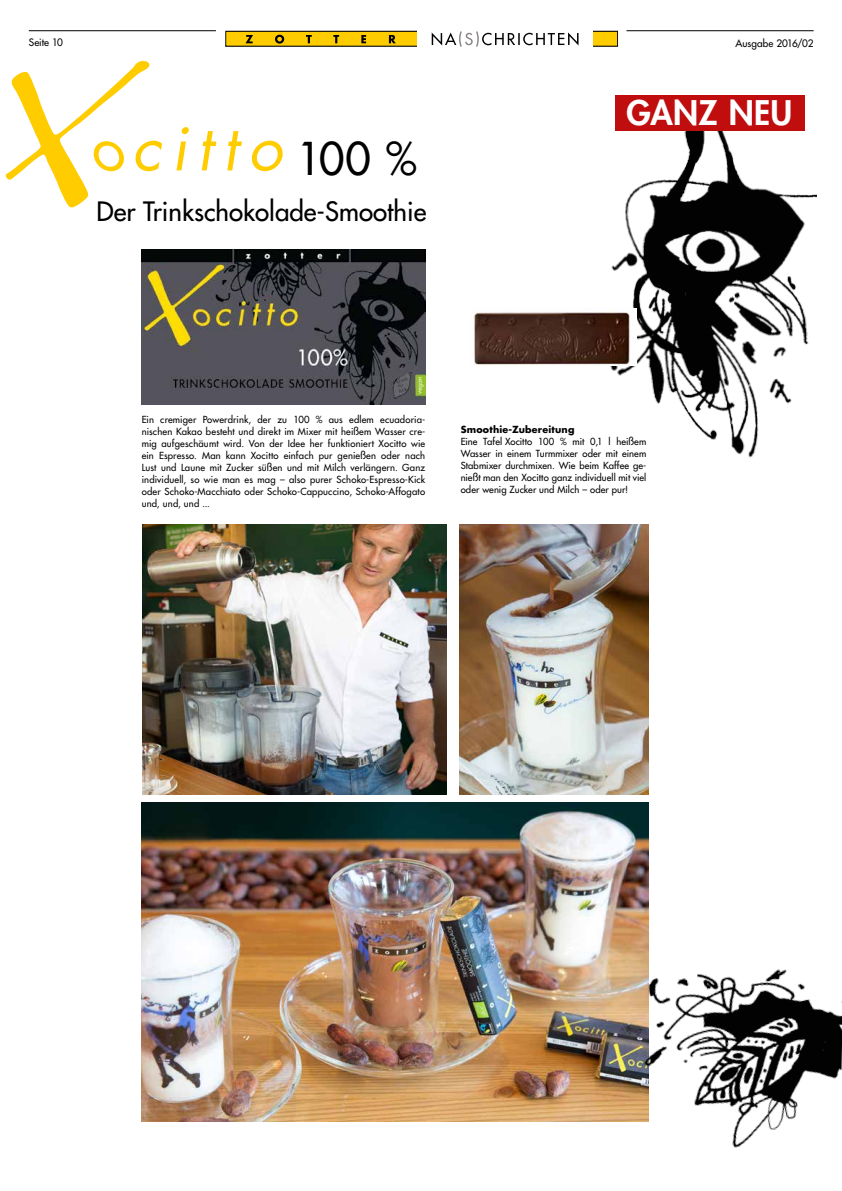
<style>
.page{position:relative;width:842px;height:1191px;background:#fff}
.page>*{position:absolute;margin:0;border:0;box-sizing:border-box;transform-origin:0 0}
.t1{font:500 44px "Futura Std";color:#000}
.t2{font:800 33px "Futura Std";letter-spacing:.01em;color:#fff}
.t3{font:500 26px "Futura Std";color:#000}
.t4{font:500 10px "Futura Std";letter-spacing:-.005em;color:#000}
.t5{font:500 9.5px/12px "Futura Std";letter-spacing:.015em;color:#000;text-align:justify}
.t6{font:700 9.5px "Futura Std";letter-spacing:.02em;color:#000}
</style>
<div class="page">
<img style="left:142px;top:524px;width:304px;height:271px">
<img style="left:459px;top:524px;width:189px;height:271px">
<img style="left:142px;top:803px;width:506px;height:318px">
<img style="left:610px;top:130px;width:206px;height:328px">
<img style="left:538px;top:909px;width:304px;height:239px">
<img style="left:473px;top:309px;width:163px;height:57px">
<img style="left:142px;top:249px;width:284px;height:156px">
<svg style="left:6px;top:61px;width:277px;height:146px"></svg>
<svg style="left:225px;top:31px;width:393px;height:16px"></svg>
<hr style="left:29px;top:30px;width:187px;height:1px;background:#000">
<hr style="left:626px;top:30px;width:188px;height:1px;background:#000">
<div style="left:615px;top:95px;width:190px;height:35px;background:#c00d0e"></div>
<p class="t4" style="left:29px;top:36px;width:36px">Seite 10</p>
<h1 class="t1" style="left:297px;top:131px;width:122px">100 %</h1>
<h3 class="t3" style="left:96px;top:195px;width:331px">Der Trinkschokolade-Smoothie</h3>
<p class="t4" style="left:735px;top:37px;width:80px">Ausgabe 2016/02</p>
<h2 class="t2" style="left:627px;top:92px;width:167px">GANZ NEU</h2>
<p class="t5" style="left:142px;top:414px;width:285px">Ein cremiger Powerdrink, der zu 100 % aus edlem ecuadoria&shy;nischen Kakao besteht und direkt im Mixer mit heißem Wasser cre&shy;mig aufgeschäumt wird. Von der Idee her funktioniert Xocitto wie ein Espresso. Man kann Xocitto einfach pur genießen oder nach Lust und Laune mit Zucker süßen und mit Milch verlängern. Ganz individuell, so wie man es mag – also purer Schoko-Espresso-Kick oder Schoko-Macchiato oder Schoko-Cappuccino, Schoko-Affogato und, und, und ...</p>
<p class="t6" style="left:461px;top:423px;width:115px">Smoothie-Zubereitung</p>
<p class="t5" style="left:461px;top:435px;width:187px">Eine Tafel Xocitto 100 % mit 0,1 l heißem Wasser in einem Turmmixer oder mit einem Stabmixer durchmixen. Wie beim Kaffee ge&shy;nießt man den Xocitto ganz individuell mit viel oder wenig Zucker und Milch – oder pur!</p>
</div>
